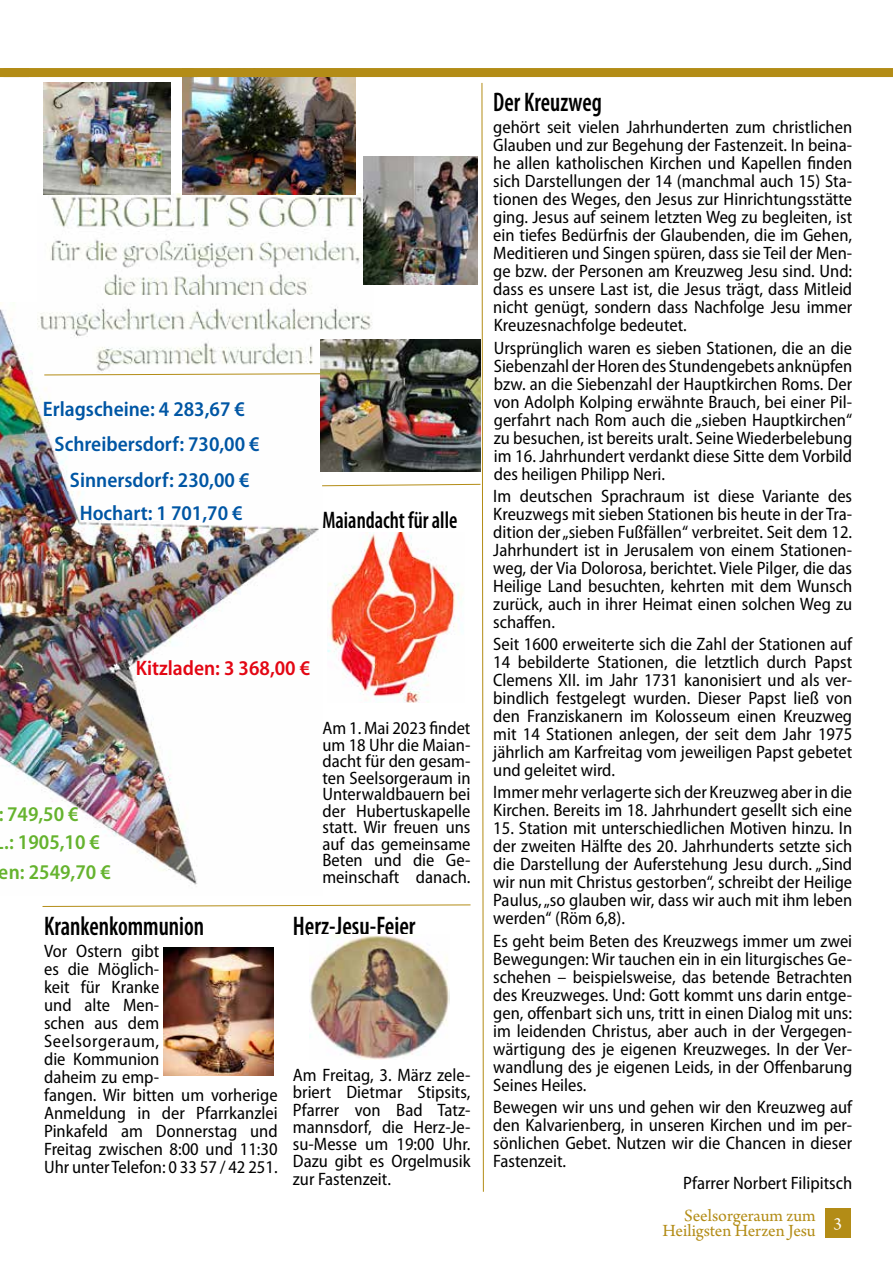
<style>
.page{position:relative;width:893px;height:1263px;background:#fff}
.page>*{position:absolute;margin:0;border:0;box-sizing:border-box;transform-origin:0 0}
.t1{font:600 condensed 27px "Myriad Pro";color:#000;scale:.88 1}
.t2{font:600 condensed 27px "Myriad Pro";color:#000;scale:.9 1}
.t3{font:600 condensed 24px "Myriad Pro";color:#000;scale:.88 1}
.t4{font:600 semi-condensed 21px "Myriad Pro";color:#0056a4}
.t5{font:600 semi-condensed 21px "Myriad Pro";color:#65b32e}
.t6{font:600 semi-condensed 21px "Myriad Pro";color:#e30613}
.t7{font:semi-condensed 18px/18px "Myriad Pro";color:#000;text-align:justify}
.t8{font:18px/15px "Arno Pro";letter-spacing:-.005em;color:#b38c16;text-align:right}
.t9{font:18px "Arno Pro";color:#fff}
</style>
<div class="page">
<div style="left:0;top:68px;width:29px;height:9px;background:#b38c16"></div>
<img style="left:0;top:303px;width:42px;height:488px">
<div style="left:825px;top:1208px;width:25px;height:29px;background:#b38c16"></div>
<img style="left:183px;top:77px;width:173px;height:5px">
<img style="left:42px;top:82px;width:442px;height:1110px">
<div style="left:4px;top:68px;width:889px;height:9px;background:#b38c16"></div>
<img style="left:363px;top:156px;width:115px;height:129px">
<img style="left:321px;top:339px;width:159px;height:133px">
<img style="left:309px;top:935px;width:140px;height:125px">
<p class="t4" style="left:43px;top:395px;width:204px">Erlagscheine: 4 283,67 €</p>
<p class="t4" style="left:55px;top:431px;width:206px">Schreibersdorf: 730,00 €</p>
<p class="t4" style="left:70px;top:467px;width:181px">Sinnersdorf: 230,00 €</p>
<p class="t4" style="left:80px;top:500px;width:164px">Hochart: 1 701,70 €</p>
<h2 class="t3" style="left:322px;top:505px;width:155px">Maiandacht für alle</h2>
<p class="t5" style="left:-2px;top:800px;width:82px">: 749,50 €</p>
<p class="t5" style="left:4px;top:829px;width:97px">.: 1905,10 €</p>
<p class="t5" style="left:-1px;top:859px;width:114px">en: 2549,70 €</p>
<p class="t6" style="left:136px;top:655px;width:176px">Kitzladen: 3 368,00 €</p>
<p class="t7" style="left:322px;top:720px;width:150px;line-height:16.5px">Am 1. Mai 2023 findet um 18 Uhr die Maian&shy;dacht für den gesam&shy;ten Seelsorgeraum in Unterwaldbauern bei der Hubertuskapelle statt. Wir freuen uns auf das gemeinsame Beten und die Ge&shy;meinschaft danach.</p>
<h1 class="t1" style="left:44px;top:909px;width:183px">Krankenkommunion</h1>
<p class="t7" style="left:44px;top:941px;width:235px;text-align:left">Vor Ostern gibt<br>es die Möglich-<br>keit für Kranke<br>und alte Men-<br>schen aus dem<br>Seelsorgeraum,<br>die Kommunion<br>daheim zu emp-<br>fangen. Wir bitten um vorherige<br>Anmeldung in der Pfarrkanzlei<br>Pinkafeld am Donnerstag und<br>Freitag zwischen 8:00 und 11:30<br>Uhr unter Telefon: 0 33 57 / 42 251.</p>
<h1 class="t2" style="left:293px;top:909px;width:138px">Herz-Jesu-Feier</h1>
<p class="t7" style="left:293px;top:1066px;width:179px;line-height:17.2px">Am Freitag, 3. März zele&shy;briert Dietmar Stipsits, Pfarrer von Bad Tatz&shy;mannsdorf, die Herz-Je&shy;su-Messe um 19:00 Uhr.<br>Dazu gibt es Orgelmusik zur Fastenzeit.</p>
<h1 class="t1" style="left:493px;top:86px;width:125px">Der Kreuzweg</h1>
<p class="t7" style="left:493px;top:118px;width:360px">gehört seit vielen Jahrhunderten zum christlichen Glauben und zur Begehung der Fastenzeit. In beina&shy;he allen katholischen Kirchen und Kapellen finden sich Darstellungen der 14 (manchmal auch 15) Sta&shy;tionen des Weges, den Jesus zur Hinrichtungsstätte ging. Jesus auf seinem letzten Weg zu begleiten, ist ein tiefes Bedürfnis der Glaubenden, die im Gehen, Meditieren und Singen spüren, dass sie Teil der Men&shy;ge bzw. der Personen am Kreuzweg Jesu sind. Und: dass es unsere Last ist, die Jesus trägt, dass Mitleid nicht genügt, sondern dass Nachfolge Jesu immer Kreuzesnachfolge bedeutet.</p>
<p class="t7" style="left:494px;top:338px;width:360px">Ursprünglich waren es sieben Stationen, die an die Siebenzahl der Horen des Stundengebets anknüpfen bzw. an die Siebenzahl der Hauptkirchen Roms. Der von Adolph Kolping erwähnte Brauch, bei einer Pil&shy;gerfahrt nach Rom auch die „sieben Hauptkirchen“ zu besuchen, ist bereits uralt. Seine Wiederbelebung im 16. Jahrhundert verdankt diese Sitte dem Vorbild des heiligen Philipp Neri.</p>
<p class="t7" style="left:493px;top:487px;width:360px">Im deutschen Sprachraum ist diese Variante des Kreuzwegs mit sieben Stationen bis heute in der Tra&shy;dition der „sieben Fußfällen“ verbreitet. Seit dem 12.<br>Jahrhundert ist in Jerusalem von einem Stationen&shy;weg, der Via Dolorosa, berichtet. Viele Pilger, die das Heilige Land besuchten, kehrten mit dem Wunsch zurück, auch in ihrer Heimat einen solchen Weg zu schaffen.</p>
<p class="t7" style="left:493px;top:635px;width:360px">Seit 1600 erweiterte sich die Zahl der Stationen auf 14 bebilderte Stationen, die letztlich durch Papst Clemens XII. im Jahr 1731 kanonisiert und als ver&shy;bindlich festgelegt wurden. Dieser Papst ließ von den Franziskanern im Kolosseum einen Kreuzweg mit 14 Stationen anlegen, der seit dem Jahr 1975 jährlich am Karfreitag vom jeweiligen Papst gebetet und geleitet wird.</p>
<p class="t7" style="left:493px;top:783px;width:360px">Immer mehr verlagerte sich der Kreuzweg aber in die<br>Kirchen. Bereits im 18. Jahrhundert gesellt sich eine</p>
<p class="t7" style="left:493px;top:819px;width:360px">15. Station mit unterschiedlichen Motiven hinzu. In der zweiten Hälfte des 20. Jahrhunderts setzte sich die Darstellung der Auferstehung Jesu durch. „Sind wir nun mit Christus gestorben“, schreibt der Heilige Paulus, „so glauben wir, dass wir auch mit ihm leben werden“ (Röm 6,8).</p>
<p class="t7" style="left:493px;top:931px;width:360px">Es geht beim Beten des Kreuzwegs immer um zwei Bewegungen: Wir tauchen ein in ein liturgisches Ge&shy;schehen – beispielsweise, das betende Betrachten des Kreuzweges. Und: Gott kommt uns darin entge&shy;gen, offenbart sich uns, tritt in einen Dialog mit uns: im leidenden Christus, aber auch in der Vergegen&shy;wärtigung des je eigenen Kreuzweges. In der Ver&shy;wandlung des je eigenen Leids, in der Offenbarung Seines Heiles.</p>
<p class="t7" style="left:493px;top:1098px;width:360px">Bewegen wir uns und gehen wir den Kreuzweg auf den Kalvarienberg, in unseren Kirchen und im per&shy;sönlichen Gebet. Nutzen wir die Chancen in dieser Fastenzeit.</p>
<p class="t7" style="left:683px;top:1174px;width:170px">Pfarrer Norbert Filipitsch</p>
<p class="t8" style="left:662px;top:1209px;width:155px">Seelsorgeraum zum<br>Heiligsten Herzen Jesu</p>
<p class="t9" style="left:833px;top:1213px;width:10px">3</p>
</div>
